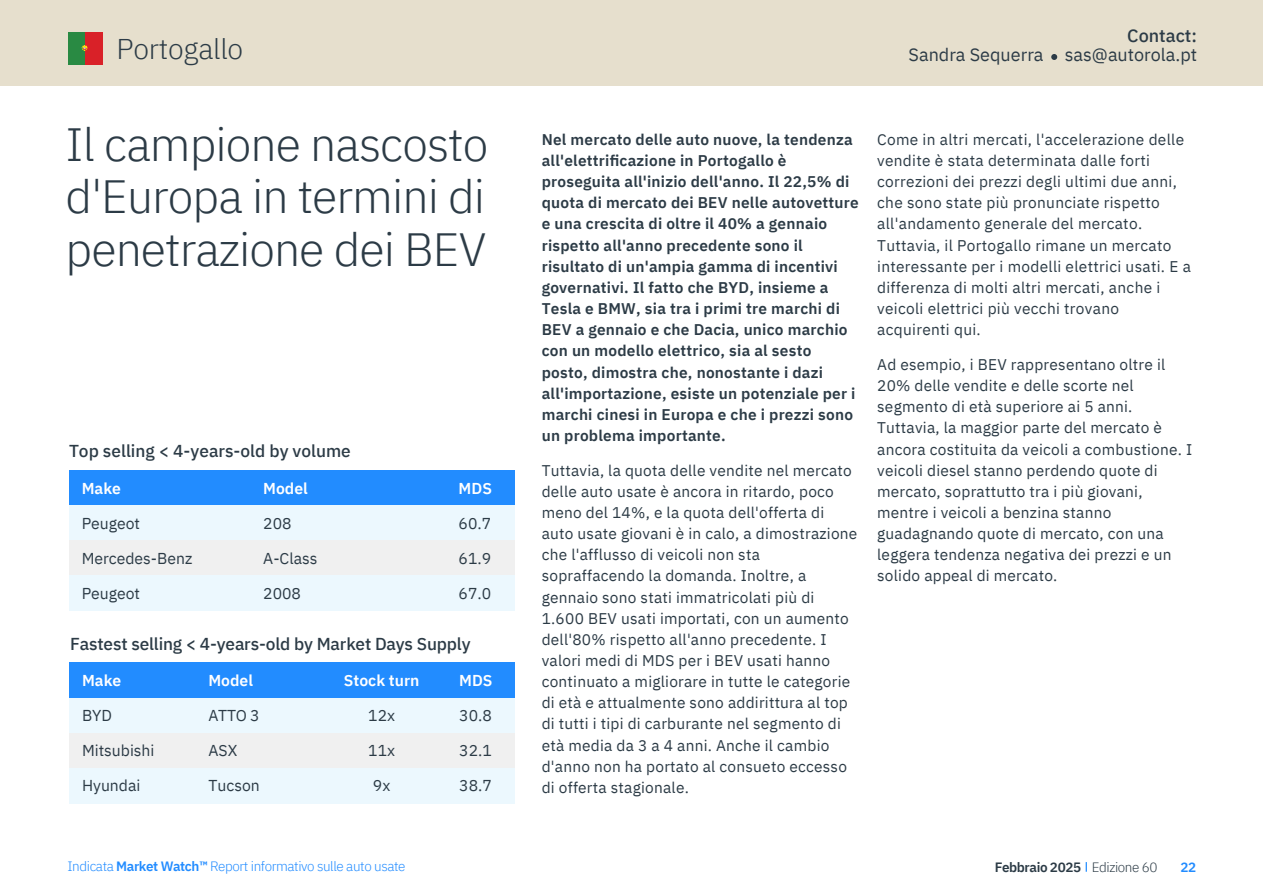
<style>
.page{position:relative;width:1263px;height:893px;background:#fff}
.page>*{position:absolute;margin:0;border:0;box-sizing:border-box;transform-origin:0 0}
.t1{font:300 46.5px/52.5px "IBM Plex Sans";letter-spacing:-.02em;color:#2c3b46;text-align:justify}
.t2{font:300 28.5px "IBM Plex Sans";letter-spacing:-.01em;color:#2c3b46}
.t3{font:18px "IBM Plex Sans";color:#2c3b46}
.t4{font:500 18px "IBM Plex Sans";color:#2c3b46}
.t5{font:500 17.25px "IBM Plex Sans";letter-spacing:-.01em;color:#2c3b46}
.t6{font:15.75px "IBM Plex Sans";color:#2c3b46}
.t7{font:600 15.75px "IBM Plex Sans";color:#fff}
.t8{font:15.45px/21.1px "IBM Plex Sans";letter-spacing:.015em;color:#2c3b46}
.t9{font:600 15.45px/21.1px "IBM Plex Sans";letter-spacing:.015em;color:#2c3b46}
.t10{font:300 13.5px "IBM Plex Sans";letter-spacing:-.03em;color:#228cff}
.t11{font:600 13.5px "IBM Plex Sans";letter-spacing:-.03em;color:#2c3b46}
.t12{font:600 13.5px "IBM Plex Sans";color:#228cff}
.s1{font-weight:600}
.s2{font-weight:300}
</style>
<div class="page">
<div style="left:69px;top:470px;width:446px;height:35px;background:#228cff"></div>
<div style="left:69px;top:505px;width:446px;height:35px;background:#ecf8fe"></div>
<div style="left:69px;top:540px;width:446px;height:36px;background:#f0f0f0"></div>
<div style="left:69px;top:576px;width:446px;height:35px;background:#ecf8fe"></div>
<div style="left:69px;top:663px;width:446px;height:35px;background:#228cff"></div>
<div style="left:69px;top:698px;width:446px;height:35px;background:#ecf8fe"></div>
<div style="left:69px;top:733px;width:446px;height:35px;background:#f0f0f0"></div>
<div style="left:69px;top:768px;width:446px;height:35px;background:#ecf8fe"></div>
<div style="left:0;top:0;width:1263px;height:85px;background:#e6dfcd"></div>
<svg style="left:1051px;top:54px;width:6px;height:6px"></svg>
<div style="left:69px;top:32px;width:16px;height:33px;background:#298a43"></div>
<div style="left:85px;top:32px;width:17px;height:33px;background:#d92128"></div>
<svg style="left:82px;top:45px;width:5px;height:6px"></svg>
<h2 class="t2" style="left:117px;top:37px;width:128px">Portogallo</h2>
<h1 class="t1" style="left:66px;top:121px;width:424px">Il campione nascosto d'Europa in termini di penetrazione dei BEV</h1>
<p class="t5" style="left:69px;top:443px;width:283px">Top selling &lt; 4-years-old by volume</p>
<p class="t7" style="left:82px;top:481px;width:41px">Make</p>
<p class="t6" style="left:82px;top:514px;width:60px">Peugeot</p>
<p class="t6" style="left:82px;top:549px;width:112px">Mercedes-Benz</p>
<p class="t6" style="left:82px;top:584px;width:60px">Peugeot</p>
<p class="t7" style="left:263px;top:481px;width:46px">Model</p>
<p class="t6" style="left:263px;top:514px;width:30px">208</p>
<p class="t6" style="left:263px;top:549px;width:56px">A-Class</p>
<p class="t6" style="left:263px;top:584px;width:39px">2008</p>
<p class="t7" style="left:459px;top:481px;width:35px">MDS</p>
<p class="t6" style="left:459px;top:514px;width:34px">60.7</p>
<p class="t6" style="left:459px;top:549px;width:34px">61.9</p>
<p class="t6" style="left:459px;top:584px;width:34px">67.0</p>
<p class="t5" style="left:70px;top:636px;width:402px">Fastest selling &lt; 4-years-old by Market Days Supply</p>
<p class="t7" style="left:82px;top:673px;width:41px">Make</p>
<p class="t6" style="left:82px;top:706px;width:32px">BYD</p>
<p class="t6" style="left:82px;top:741px;width:74px">Mitsubishi</p>
<p class="t6" style="left:82px;top:776px;width:60px">Hyundai</p>
<p class="t7" style="left:208px;top:673px;width:46px">Model</p>
<p class="t6" style="left:208px;top:706px;width:53px">ATTO 3</p>
<p class="t6" style="left:208px;top:741px;width:30px">ASX</p>
<p class="t6" style="left:208px;top:776px;width:53px">Tucson</p>
<p class="t7" style="left:344px;top:673px;width:77px">Stock turn</p>
<p class="t6" style="left:368px;top:706px;width:28px">12x</p>
<p class="t6" style="left:368px;top:741px;width:28px">11x</p>
<p class="t6" style="left:373px;top:776px;width:19px">9x</p>
<p class="t7" style="left:459px;top:673px;width:35px">MDS</p>
<p class="t6" style="left:459px;top:706px;width:34px">30.8</p>
<p class="t6" style="left:459px;top:741px;width:34px">32.1</p>
<p class="t6" style="left:459px;top:776px;width:34px">38.7</p>
<p class="t4" style="left:1127px;top:28px;width:71px">Contact:</p>
<p class="t3" style="left:909px;top:44px;width:290px">Sandra Sequerra sas@autorola.pt</p>
<p class="t9" style="left:542px;top:130px;width:319px">Nel mercato delle auto nuove, la tendenza all'elettrificazione in Portogallo è proseguita all'inizio dell'anno. Il 22,5% di quota di mercato dei BEV nelle autovetture e una crescita di oltre il 40% a gennaio rispetto all'anno precedente sono il risultato di un'ampia gamma di incentivi governativi. Il fatto che BYD, insieme a Tesla e BMW, sia tra i primi tre marchi di BEV a gennaio e che Dacia, unico marchio con un modello elettrico, sia al sesto posto, dimostra che, nonostante i dazi all'importazione, esiste un potenziale per i marchi cinesi in Europa e che i prezzi sono un problema importante.</p>
<p class="t8" style="left:542px;top:459px;width:317px">Tuttavia, la quota delle vendite nel mercato delle auto usate Ë ancora in ritardo, poco meno del 14%, e la quota dell'offerta di auto usate giovani Ë in calo, a dimostrazione che l'afflusso di veicoli non sta sopraffacendo la domanda. Inoltre, a gennaio sono stati immatricolati pi˘ di 1.600 BEV usati importati, con un aumento dell'80% rispetto all'anno precedente. I valori medi di MDS per i BEV usati hanno continuato a migliorare in tutte le categorie di et‡ e attualmente sono addirittura al top di tutti i tipi di carburante nel segmento di et‡ media da 3 a 4 anni. Anche il cambio d'anno non ha portato al consueto eccesso di offerta stagionale.</p>
<p class="t8" style="left:877px;top:129px;width:315px">Come in altri mercati, l'accelerazione delle vendite Ë stata determinata dalle forti correzioni dei prezzi degli ultimi due anni, che sono state pi˘ pronunciate rispetto all'andamento generale del mercato.<br>Tuttavia, il Portogallo rimane un mercato interessante per i modelli elettrici usati. E a differenza di molti altri mercati, anche i veicoli elettrici pi˘ vecchi trovano acquirenti qui.</p>
<p class="t8" style="left:877px;top:354px;width:317px">Ad esempio, i BEV rappresentano oltre il 20% delle vendite e delle scorte nel segmento di et‡ superiore ai 5 anni.<br>Tuttavia, la maggior parte del mercato Ë ancora costituita da veicoli a combustione. I veicoli diesel stanno perdendo quote di mercato, soprattutto tra i pi˘ giovani, mentre i veicoli a benzina stanno guadagnando quote di mercato, con una leggera tendenza negativa dei prezzi e un solido appeal di mercato.</p>
<p class="t10" style="left:67px;top:861px;width:340px">Indicata <span class="s1">Market Watchô</span> Report informativo sulle auto usate</p>
<p class="t11" style="left:995px;top:861px;width:164px">Febbraio 2025 <span class="s2">Edizione 60</span></p>
<p class="t12" style="left:1180px;top:861px;width:17px">22</p>
</div>
